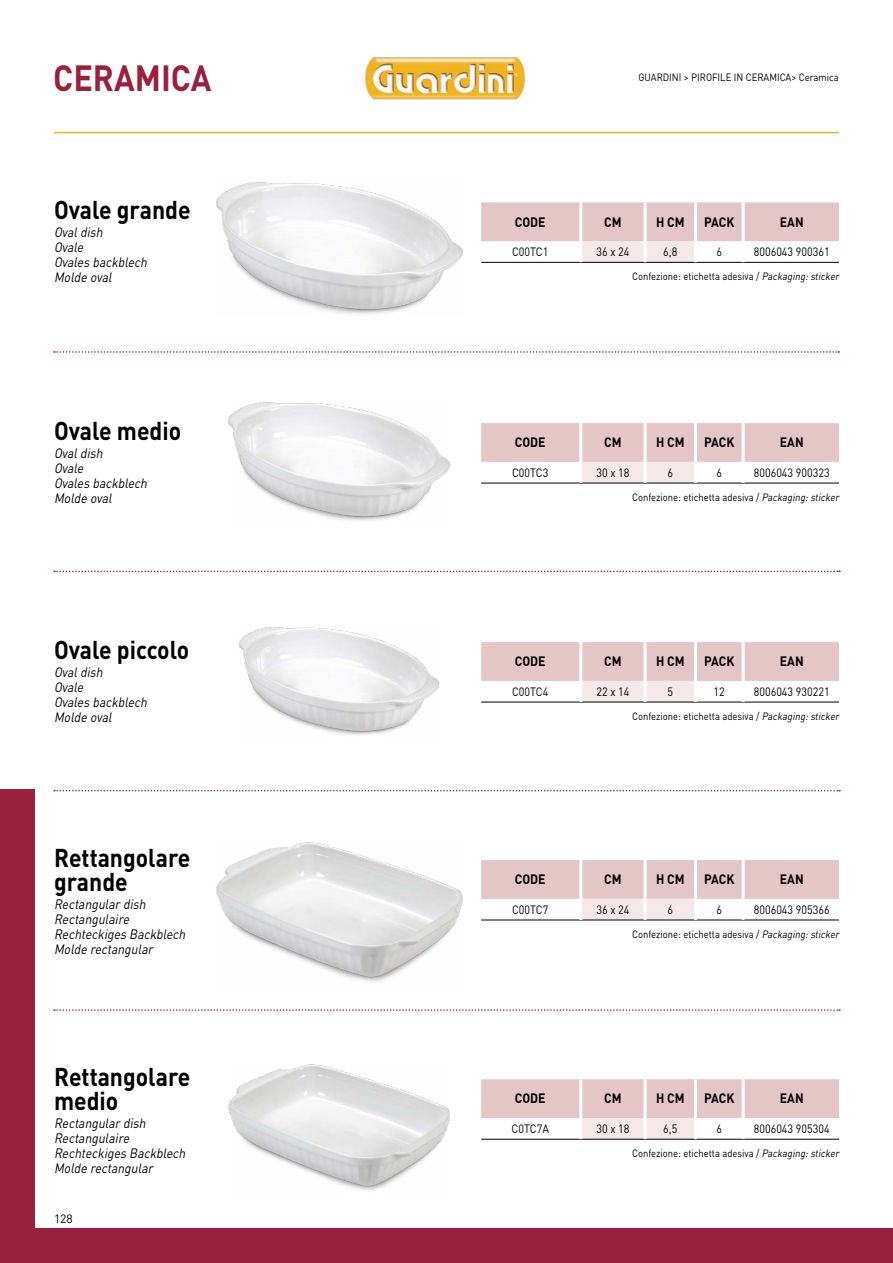
<style>
.page{position:relative;width:893px;height:1263px;background:#fff}
.page>*{position:absolute;margin:0;border:0;box-sizing:border-box;transform-origin:0 0}
.t1{font:700 36px "DIN";color:#9a203c;scale:.9 1}
.t2{font:700 25.5px/24px "DIN";color:#000;scale:.9 1}
.t3{font:italic 13.5px/15px "DIN Pro";color:#000;scale:.9 1}
.t4{font:700 13.5px "DIN";color:#000;scale:.9 1}
.t5{font:12px "DIN Pro";color:#000;scale:.9 1}
.t6{font:12px "DIN Pro";color:#000}
.t7{font:10.5px "DIN Pro";color:#000;scale:.9 1}
.s1{font-style:italic}
</style>
<div class="page">
<img style="left:365px;top:57px;width:160px;height:43px">
<hr style="left:54px;top:132px;width:785px;height:1px;background:#f1b420">
<svg style="left:481px;top:423px;width:358px;height:60px"></svg>
<hr style="left:481px;top:483px;width:100px;height:1px;background:#000">
<hr style="left:581px;top:483px;width:64px;height:1px;background:#000">
<hr style="left:645px;top:483px;width:50px;height:1px;background:#000">
<hr style="left:695px;top:483px;width:48px;height:1px;background:#000">
<hr style="left:743px;top:483px;width:96px;height:1px;background:#000">
<hr style="left:579px;top:423px;width:3px;height:39px;background:#fff">
<hr style="left:644px;top:423px;width:3px;height:39px;background:#fff">
<hr style="left:694px;top:423px;width:3px;height:39px;background:#fff">
<hr style="left:742px;top:423px;width:3px;height:39px;background:#fff">
<hr style="left:579px;top:462px;width:3px;height:21px;background:#fff">
<hr style="left:644px;top:462px;width:3px;height:21px;background:#fff">
<hr style="left:694px;top:462px;width:3px;height:21px;background:#fff">
<hr style="left:742px;top:462px;width:3px;height:21px;background:#fff">
<svg style="left:54px;top:351px;width:785px;height:2px"></svg>
<svg style="left:54px;top:571px;width:786px;height:1px"></svg>
<svg style="left:54px;top:790px;width:786px;height:1px"></svg>
<svg style="left:54px;top:1009px;width:786px;height:2px"></svg>
<img style="left:216px;top:182px;width:247px;height:132px">
<img style="left:216px;top:842px;width:247px;height:140px">
<img style="left:228px;top:1064px;width:222px;height:127px">
<img style="left:228px;top:402px;width:223px;height:119px">
<img style="left:239px;top:627px;width:201px;height:108px">
<svg style="left:481px;top:202px;width:358px;height:60px"></svg>
<hr style="left:481px;top:262px;width:100px;height:1px;background:#000">
<hr style="left:581px;top:262px;width:64px;height:1px;background:#000">
<hr style="left:645px;top:262px;width:50px;height:1px;background:#000">
<hr style="left:695px;top:262px;width:48px;height:1px;background:#000">
<hr style="left:743px;top:262px;width:96px;height:1px;background:#000">
<hr style="left:579px;top:202px;width:3px;height:39px;background:#fff">
<hr style="left:644px;top:202px;width:3px;height:39px;background:#fff">
<hr style="left:694px;top:202px;width:3px;height:39px;background:#fff">
<hr style="left:742px;top:202px;width:3px;height:39px;background:#fff">
<hr style="left:579px;top:241px;width:3px;height:21px;background:#fff">
<hr style="left:644px;top:241px;width:3px;height:21px;background:#fff">
<hr style="left:694px;top:241px;width:3px;height:21px;background:#fff">
<hr style="left:742px;top:241px;width:3px;height:21px;background:#fff">
<svg style="left:481px;top:642px;width:358px;height:60px"></svg>
<hr style="left:481px;top:702px;width:100px;height:1px;background:#000">
<hr style="left:581px;top:702px;width:64px;height:1px;background:#000">
<hr style="left:645px;top:702px;width:50px;height:1px;background:#000">
<hr style="left:695px;top:702px;width:48px;height:1px;background:#000">
<hr style="left:743px;top:702px;width:96px;height:1px;background:#000">
<hr style="left:579px;top:642px;width:3px;height:39px;background:#fff">
<hr style="left:644px;top:642px;width:3px;height:39px;background:#fff">
<hr style="left:694px;top:642px;width:3px;height:39px;background:#fff">
<hr style="left:742px;top:642px;width:3px;height:39px;background:#fff">
<hr style="left:579px;top:681px;width:3px;height:21px;background:#fff">
<hr style="left:644px;top:681px;width:3px;height:21px;background:#fff">
<hr style="left:694px;top:681px;width:3px;height:21px;background:#fff">
<hr style="left:742px;top:681px;width:3px;height:21px;background:#fff">
<svg style="left:481px;top:860px;width:358px;height:60px"></svg>
<hr style="left:481px;top:920px;width:100px;height:1px;background:#000">
<hr style="left:581px;top:920px;width:64px;height:1px;background:#000">
<hr style="left:645px;top:920px;width:50px;height:1px;background:#000">
<hr style="left:695px;top:920px;width:48px;height:1px;background:#000">
<hr style="left:743px;top:920px;width:96px;height:1px;background:#000">
<hr style="left:579px;top:860px;width:3px;height:39px;background:#fff">
<hr style="left:644px;top:860px;width:3px;height:39px;background:#fff">
<hr style="left:694px;top:860px;width:3px;height:39px;background:#fff">
<hr style="left:742px;top:860px;width:3px;height:39px;background:#fff">
<hr style="left:579px;top:899px;width:3px;height:21px;background:#fff">
<hr style="left:644px;top:899px;width:3px;height:21px;background:#fff">
<hr style="left:694px;top:899px;width:3px;height:21px;background:#fff">
<hr style="left:742px;top:899px;width:3px;height:21px;background:#fff">
<svg style="left:481px;top:1079px;width:358px;height:60px"></svg>
<hr style="left:481px;top:1139px;width:100px;height:1px;background:#000">
<hr style="left:581px;top:1139px;width:64px;height:1px;background:#000">
<hr style="left:645px;top:1139px;width:50px;height:1px;background:#000">
<hr style="left:695px;top:1139px;width:48px;height:1px;background:#000">
<hr style="left:743px;top:1139px;width:96px;height:1px;background:#000">
<hr style="left:579px;top:1079px;width:3px;height:39px;background:#fff">
<hr style="left:644px;top:1079px;width:3px;height:39px;background:#fff">
<hr style="left:694px;top:1079px;width:3px;height:39px;background:#fff">
<hr style="left:742px;top:1079px;width:3px;height:39px;background:#fff">
<hr style="left:579px;top:1118px;width:3px;height:21px;background:#fff">
<hr style="left:644px;top:1118px;width:3px;height:21px;background:#fff">
<hr style="left:694px;top:1118px;width:3px;height:21px;background:#fff">
<hr style="left:742px;top:1118px;width:3px;height:21px;background:#fff">
<div style="left:0;top:790px;width:34px;height:473px;background:#9a203c"></div>
<div style="left:17px;top:1229px;width:876px;height:34px;background:#9a203c"></div>
<h1 class="t1" style="left:53px;top:54px;width:177px">CERAMICA</h1>
<p class="t7" style="left:638px;top:70px;width:224px">GUARDINI &gt; PIROFILE IN CERAMICA&gt; Ceramica</p>
<h2 class="t2" style="left:54px;top:197px;width:153px">Ovale grande</h2>
<p class="t3" style="left:54px;top:224px;width:108px">Ovaldish<br>Ovale<br>Ovales backblech<br>Molde oval</p>
<h2 class="t2" style="left:54px;top:417px;width:143px">Ovale medio</h2>
<p class="t3" style="left:54px;top:445px;width:108px">Ovaldish<br>Ovale<br>Ovales backblech<br>Molde oval</p>
<h2 class="t2" style="left:54px;top:636px;width:152px">Ovale piccolo</h2>
<p class="t3" style="left:54px;top:663px;width:108px">Ovaldish<br>Ovale<br>Ovales backblech<br>Molde oval</p>
<h2 class="t2" style="left:54px;top:844px;width:153px">Rettangolare grande</h2>
<p class="t3" style="left:54px;top:896px;width:151px">Rectangulardish<br>Rectangulaire<br>Rechteckiges Backblech<br>Molde rectangular</p>
<h2 class="t2" style="left:54px;top:1063px;width:153px">Rettangolare medio</h2>
<p class="t3" style="left:54px;top:1115px;width:151px">Rectangulardish<br>Rectangulaire<br>Rechteckiges Backblech<br>Molde rectangular</p>
<p class="t6" style="left:54px;top:1210px;width:20px">128</p>
<p class="t4" style="left:515px;top:213px;width:36px">CODE</p>
<p class="t4" style="left:604px;top:213px;width:21px">CM</p>
<p class="t4" style="left:656px;top:213px;width:33px">H CM</p>
<p class="t4" style="left:704px;top:213px;width:35px">PACK</p>
<p class="t4" style="left:780px;top:213px;width:28px">EAN</p>
<p class="t5" style="left:512px;top:244px;width:42px">C00TC1</p>
<p class="t5" style="left:596px;top:244px;width:38px">36 x 24</p>
<p class="t5" style="left:663px;top:244px;width:17px">6,8</p>
<p class="t5" style="left:716px;top:244px;width:8px">6</p>
<p class="t5" style="left:754px;top:244px;width:86px">8006043 900361</p>
<p class="t7" style="left:632px;top:269px;width:234px">Confezione: etichetta adesiva / <span class="s1">Packaging:sticker</span></p>
<p class="t4" style="left:515px;top:434px;width:36px">CODE</p>
<p class="t4" style="left:604px;top:434px;width:21px">CM</p>
<p class="t4" style="left:656px;top:434px;width:33px">H CM</p>
<p class="t4" style="left:704px;top:434px;width:35px">PACK</p>
<p class="t4" style="left:780px;top:434px;width:28px">EAN</p>
<p class="t5" style="left:512px;top:465px;width:42px">C00TC3</p>
<p class="t5" style="left:596px;top:465px;width:38px">30 x 18</p>
<p class="t5" style="left:667px;top:465px;width:8px">6</p>
<p class="t5" style="left:716px;top:465px;width:8px">6</p>
<p class="t5" style="left:754px;top:465px;width:86px">8006043 900323</p>
<p class="t7" style="left:632px;top:490px;width:234px">Confezione: etichetta adesiva / <span class="s1">Packaging:sticker</span></p>
<p class="t4" style="left:515px;top:653px;width:36px">CODE</p>
<p class="t4" style="left:604px;top:653px;width:21px">CM</p>
<p class="t4" style="left:656px;top:653px;width:33px">H CM</p>
<p class="t4" style="left:704px;top:653px;width:35px">PACK</p>
<p class="t4" style="left:780px;top:653px;width:28px">EAN</p>
<p class="t5" style="left:512px;top:683px;width:42px">C00TC4</p>
<p class="t5" style="left:596px;top:683px;width:38px">22 x 14</p>
<p class="t5" style="left:667px;top:683px;width:8px">5</p>
<p class="t5" style="left:714px;top:683px;width:14px">12</p>
<p class="t5" style="left:754px;top:683px;width:86px">8006043 930221</p>
<p class="t7" style="left:632px;top:709px;width:234px">Confezione: etichetta adesiva / <span class="s1">Packaging:sticker</span></p>
<p class="t4" style="left:515px;top:870px;width:36px">CODE</p>
<p class="t4" style="left:604px;top:870px;width:21px">CM</p>
<p class="t4" style="left:656px;top:870px;width:33px">H CM</p>
<p class="t4" style="left:704px;top:870px;width:35px">PACK</p>
<p class="t4" style="left:780px;top:870px;width:28px">EAN</p>
<p class="t5" style="left:512px;top:901px;width:42px">C00TC7</p>
<p class="t5" style="left:596px;top:901px;width:38px">36 x 24</p>
<p class="t5" style="left:667px;top:901px;width:8px">6</p>
<p class="t5" style="left:716px;top:901px;width:8px">6</p>
<p class="t5" style="left:754px;top:901px;width:86px">8006043 905366</p>
<p class="t7" style="left:632px;top:927px;width:234px">Confezione: etichetta adesiva / <span class="s1">Packaging:sticker</span></p>
<p class="t4" style="left:515px;top:1090px;width:36px">CODE</p>
<p class="t4" style="left:604px;top:1090px;width:21px">CM</p>
<p class="t4" style="left:656px;top:1090px;width:33px">H CM</p>
<p class="t4" style="left:704px;top:1090px;width:35px">PACK</p>
<p class="t4" style="left:780px;top:1090px;width:28px">EAN</p>
<p class="t5" style="left:512px;top:1121px;width:43px">C0TC7A</p>
<p class="t5" style="left:596px;top:1121px;width:38px">30 x 18</p>
<p class="t5" style="left:663px;top:1121px;width:17px">6,5</p>
<p class="t5" style="left:716px;top:1121px;width:8px">6</p>
<p class="t5" style="left:754px;top:1121px;width:86px">8006043 905304</p>
<p class="t7" style="left:632px;top:1146px;width:234px">Confezione: etichetta adesiva / <span class="s1">Packaging:sticker</span></p>
</div>
